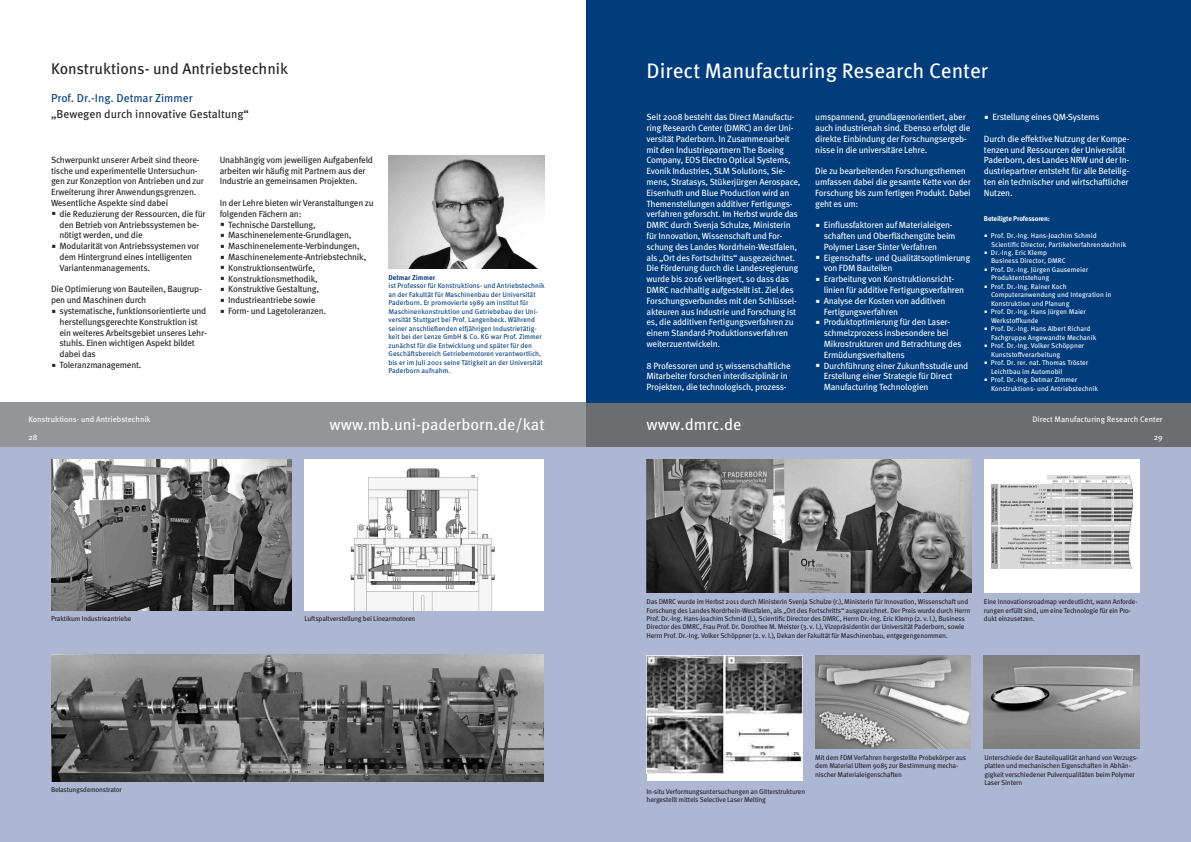
<style>
.page{position:relative;width:1191px;height:842px;background:#fff}
.page>*{position:absolute;margin:0;border:0;box-sizing:border-box;transform-origin:0 0}
.t1{font:21px "Meta OT";color:#fff}
.t2{font:16px "Meta OT";color:#fff}
.t3{font:15.5px "Meta OT";color:#231f20}
.t4{font:11.5px "Meta OT";letter-spacing:-.005em;color:#231f20}
.t5{font:11.5px "Meta OT";color:#013d7d}
.t6{font:9px/10.8px "Meta OT";letter-spacing:-.025em;color:#fff}
.t7{font:9px/10.8px "Meta OT";letter-spacing:-.025em;color:#231f20}
.t8{font:8px "Meta OT";color:#fff}
.t9{font:7px/8.5px "Meta OT";letter-spacing:-.025em;color:#231f20}
.t10{font:7px/8.5px "Meta OT";color:#fff}
.t11{font:7px/8.5px "Meta OT";color:#013d7d}
.t12{font:700 7px "Meta OT";letter-spacing:-.025em;color:#fff}
.t13{font:700 7px "Meta OT";color:#013d7d}
</style>
<div class="page">
<div style="left:0;top:403px;width:604px;height:45px;background:#939598"></div>
<div style="left:0;top:448px;width:604px;height:394px;background:#adb7d4"></div>
<div style="left:587px;top:403px;width:604px;height:45px;background:#6c6d70"></div>
<div style="left:587px;top:448px;width:604px;height:394px;background:#adb7d4"></div>
<div style="left:587px;top:0;width:604px;height:403px;background:#013d7d"></div>
<img style="left:388px;top:156px;width:156px;height:112px">
<img style="left:51px;top:459px;width:241px;height:151px">
<div style="left:304px;top:459px;width:240px;height:151px;background:#fff"></div>
<img style="left:350px;top:468px;width:145px;height:142px">
<img style="left:51px;top:655px;width:493px;height:126px">
<img style="left:646px;top:459px;width:325px;height:133px">
<div style="left:646px;top:656px;width:156px;height:125px;background:#fff"></div>
<img style="left:646px;top:656px;width:156px;height:117px">
<img style="left:815px;top:656px;width:155px;height:92px">
<div style="left:984px;top:459px;width:156px;height:133px;background:#fff"></div>
<img style="left:991px;top:476px;width:142px;height:92px">
<img style="left:984px;top:656px;width:156px;height:92px">
<h3 class="t3" style="left:51px;top:59px;width:239px">Konstruktions- und Antriebstechnik</h3>
<p class="t5" style="left:51px;top:91px;width:143px">Prof. Dr.-Ing. Detmar Zimmer</p>
<p class="t4" style="left:51px;top:107px;width:199px">„Bewegen durch innovative Gestaltung“</p>
<p class="t7" style="left:51px;top:154px;width:154px">Schwerpunkt unserer Arbeit sind theore&shy;tische und experimentelle Untersuchun&shy;gen zur Konzeption von Antrieben und zur Erweiterung ihrer Anwendungsgrenzen.<br>Wesentliche Aspekte sind dabei</p>
<p class="t7" style="left:60px;top:208px;width:148px">die Reduzierung der Ressourcen, die für den Betrieb von Antriebssystemen be&shy;nötigt werden, und die<br>Modularität von Antriebssystemen vor dem Hintergrund eines intelligenten Variantenmanagements.</p>
<p class="t7" style="left:51px;top:284px;width:152px">Die Optimierung von Bauteilen, Baugrup&shy;pen und Maschinen durch</p>
<p class="t7" style="left:60px;top:305px;width:149px">systematische, funktionsorientierte und herstellungsgerechte Konstruktion ist ein weiteres Arbeitsgebiet unseres Lehr&shy;stuhls. Einen wichtigen Aspekt bildet dabei das<br>Toleranzmanagement.</p>
<p class="t7" style="left:220px;top:154px;width:155px">Unabhängig vom jeweiligen Aufgabenfeld arbeiten wir häufig mit Partnern aus der<br>Industrie an gemeinsamen Projekten.</p>
<p class="t7" style="left:220px;top:197px;width:155px">In der Lehre bieten wir Veranstaltungen zu</p>
<p class="t7" style="left:220px;top:208px;width:83px">folgenden Fächern an:</p>
<p class="t7" style="left:228px;top:219px;width:89px">Technische Darstellung,</p>
<p class="t7" style="left:228px;top:230px;width:125px">Maschinenelemente-Grundlagen,</p>
<p class="t7" style="left:228px;top:241px;width:133px">Maschinenelemente-Verbindungen,</p>
<p class="t7" style="left:228px;top:251px;width:140px">Maschinenelemente-Antriebstechnik,</p>
<p class="t7" style="left:228px;top:262px;width:88px">Konstruktionsentwürfe,</p>
<p class="t7" style="left:228px;top:273px;width:91px">Konstruktionsmethodik,</p>
<p class="t7" style="left:228px;top:284px;width:92px">Konstruktive Gestaltung,</p>
<p class="t7" style="left:228px;top:295px;width:89px">Industrieantriebe sowie</p>
<p class="t7" style="left:228px;top:305px;width:99px">Form- und Lagetoleranzen.</p>
<p class="t13" style="left:388px;top:273px;width:48px">Detmar Zimmer</p>
<p class="t11" style="left:388px;top:282px;width:158px">ist Professor für Konstruktions- und Antriebstechnik an der Fakultät für Maschinenbau der Universität Paderborn. Er promovierte 1989 am Institut für Maschinenkonstruktion und Getriebebau der Uni&shy;versität Stuttgart bei Prof. Langenbeck. Während seiner anschließenden elfjährigen Industrietätig&shy;keit bei der Lenze GmbH &amp; Co. KG war Prof. Zimmer zunächst für die Entwicklung und später für den Geschäftsbereich Getriebemotoren verantwortlich, bis er im Juli 2001 seine Tätigkeit an der Universität Paderborn aufnahm.</p>
<h1 class="t1" style="left:646px;top:58px;width:343px">Direct Manufacturing Research Center</h1>
<p class="t6" style="left:646px;top:112px;width:155px">Seit 2008 besteht das Direct Manufactu&shy;ring Research Center (DMRC) an der Uni&shy;versität Paderborn. In Zusammenarbeit mit den Industriepartnern The Boeing Company, EOS Electro Optical Systems, Evonik Industries, SLM Solutions, Sie&shy;mens, Stratasys, Stükerjürgen Aerospace, Eisenhuth und Blue Production wird an Themenstellungen additiver Fertigungs&shy;verfahren geforscht. Im Herbst wurde das DMRC durch Svenja Schulze, Ministerin für Innovation, Wissenschaft und For&shy;schung des Landes Nordrhein-Westfalen, als „Ort des Fortschritts“ ausgezeichnet.<br>Die Förderung durch die Landesregierung wurde bis 2016 verlängert, so dass das DMRC nachhaltig aufgestellt ist. Ziel des Forschungsverbundes mit den Schlüssel&shy;akteuren aus Industrie und Forschung ist es, die additiven Fertigungsverfahren zu einem Standard-Produktionsverfahren weiterzuentwickeln.</p>
<p class="t6" style="left:646px;top:360px;width:146px">8 Professoren und 15 wissenschaftliche<br>Mitarbeiter forschen interdisziplinär in<br>Projekten, die technologisch, prozess-</p>
<p class="t6" style="left:815px;top:112px;width:157px">umspannend, grundlagenorientiert, aber auch industrienah sind. Ebenso erfolgt die direkte Einbindung der Forschungsergeb&shy;nisse in die universitäre Lehre.</p>
<p class="t6" style="left:815px;top:166px;width:157px">Die zu bearbeitenden Forschungsthemen umfassen dabei die gesamte Kette von der Forschung bis zum fertigen Produkt. Dabei geht es um:</p>
<p class="t6" style="left:823px;top:220px;width:148px">Einflussfaktoren auf Materialeigen&shy;schaften und Oberflächengüte beim Polymer Laser Sinter Verfahren Eigenschafts- und Qualitätsoptimierung von FDM Bauteilen<br>Erarbeitung von Konstruktionsricht&shy;linien für additive Fertigungsverfahren Analyse der Kosten von additiven Fertigungsverfahren Produktoptimierung für den Laser&shy;schmelzprozess insbesondere bei Mikrostrukturen und Betrachtung des Ermüdungsverhaltens<br>Durchführung einer Zukunftsstudie und Erstellung einer Strategie für Direct Manufacturing Technologien</p>
<p class="t6" style="left:992px;top:112px;width:109px">Erstellung eines QM-Systems</p>
<p class="t6" style="left:984px;top:133px;width:147px">Durch die effektive Nutzung der Kompe&shy;tenzen und Ressourcen der Universität Paderborn, des Landes NRW und der In&shy;dustriepartner entsteht für alle Beteilig&shy;ten ein technischer und wirtschaftlicher Nutzen.</p>
<p class="t12" style="left:984px;top:214px;width:67px">Beteiligte Professoren:</p>
<p class="t10" style="left:991px;top:231px;width:137px">Prof. Dr.-Ing. Hans-Joachim Schmid<br>Scientific Director, Partikelverfahrenstechnik<br>Dr.-Ing. Eric Klemp<br>Business Director, DMRC<br>Prof. Dr.-Ing. Jürgen Gausemeier<br>Produktentstehung<br>Prof. Dr.-Ing. Rainer Koch<br>Computeranwendung und Integration in<br>Konstruktion und Planung<br>Prof. Dr.-Ing. Hans Jürgen Maier<br>Werkstoffkunde<br>Prof. Dr.-Ing. Hans Albert Richard<br>Fachgruppe Angewandte Mechanik<br>Prof. Dr.-Ing. Volker Schöppner<br>Kunststoffverarbeitung<br>Prof. Dr. rer. nat. Thomas Tröster<br>Leichtbau im Automobil<br>Prof. Dr.-Ing. Detmar Zimmer<br>Konstruktions- und Antriebstechnik</p>
<p class="t8" style="left:28px;top:415px;width:124px">Konstruktions- und Antriebstechnik</p>
<h2 class="t2" style="left:329px;top:414px;width:216px">www.mb.uni-paderborn.de/kat</h2>
<h2 class="t2" style="left:646px;top:415px;width:96px">www.dmrc.de</h2>
<p class="t8" style="left:1032px;top:415px;width:132px">Direct Manufacturing Research Center</p>
<p class="t8" style="left:28px;top:432px;width:11px">28</p>
<p class="t8" style="left:1153px;top:432px;width:10px">29</p>
<p class="t9" style="left:51px;top:615px;width:82px">Praktikum Industrieantriebe</p>
<p class="t9" style="left:304px;top:615px;width:112px">Luftspaltverstellung bei Linearmotoren</p>
<p class="t9" style="left:51px;top:785px;width:73px">Belastungsdemonstrator</p>
<p class="t9" style="left:646px;top:597px;width:325px">Das DMRC wurde im Herbst 2011 durch Ministerin Svenja Schulze (r.), Ministerin für Innovation, Wissenschaft und Forschung des Landes Nordrhein-Westfalen, als „Ort des Fortschritts“ ausgezeichnet. Der Preis wurde durch Herrn Prof. Dr.-Ing. Hans-Joachim Schmid (l.), Scientific Director des DMRC, Herrn Dr.-Ing. Eric Klemp (2. v. l.), Business Director des DMRC, Frau Prof. Dr. Dorothee M. Meister (3. v. l.), Vizepräsidentin der Universität Paderborn, sowie Herrn Prof. Dr.-Ing. Volker Schöppner (2. v. l.), Dekan der Fakultät für Maschinenbau, entgegengenommen.</p>
<p class="t9" style="left:984px;top:597px;width:154px">Eine Innovationsroadmap verdeutlicht, wann Anforde&shy;rungen erfüllt sind, um eine Technologie für ein Pro&shy;dukt einzusetzen.</p>
<p class="t9" style="left:646px;top:787px;width:160px">In-situ Verformungsuntersuchungen an Gitterstrukturen hergestellt mittels Selective Laser Melting</p>
<p class="t9" style="left:815px;top:753px;width:152px">Mit dem FDM Verfahren hergestellte Probekörper aus dem Material Ultem 9085 zur Bestimmung mecha&shy;nischer Materialeigenschaften</p>
<p class="t9" style="left:984px;top:753px;width:155px">Unterschiede der Bauteilqualität anhand von Verzugs&shy;platten und mechanischen Eigenschaften in Abhän&shy;gigkeit verschiedener Pulverqualitäten beim Polymer Laser Sintern</p>
</div>
